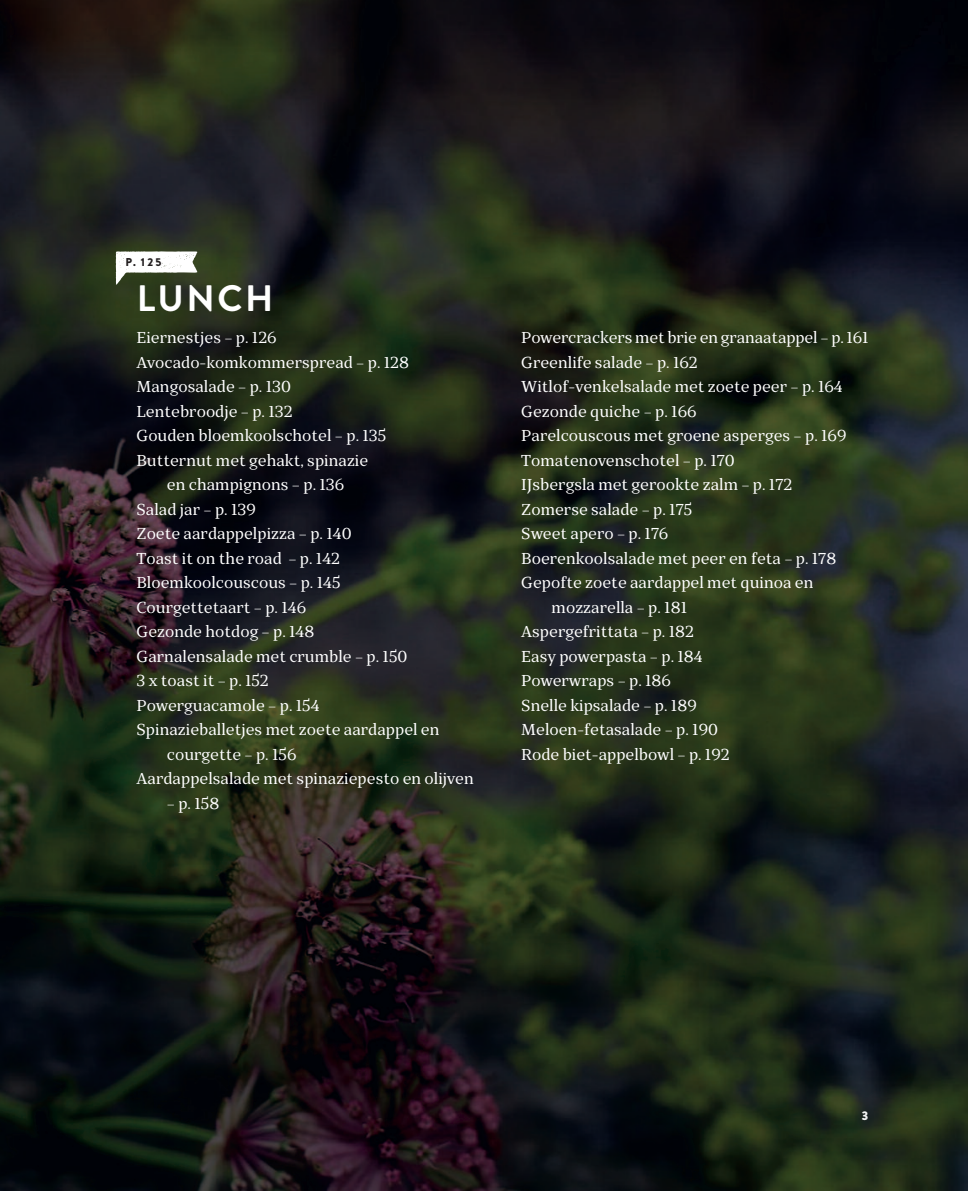
<style>
.page{position:relative;width:968px;height:1191px;background:#fff}
.page>*{position:absolute;margin:0;border:0;box-sizing:border-box;transform-origin:0 0}
.t1{font:700 36.75px "Brandon Grotesque";letter-spacing:.07em;color:#fff}
.t2{font:15.75px "TT Bells";color:#fff}
.t3{font:12.25px "Brandon Printed Two";color:#fff}
.t4{font:900 11.38px "Brandon Grotesque";color:#231f20}
</style>
<div class="page">
<img style="left:0;top:0;width:967px;height:1191px">
<svg style="left:116px;top:251px;width:81px;height:34px"></svg>
<p class="t4" style="left:125px;top:258px;width:38px">P. 125</p>
<h1 class="t1" style="left:137px;top:285px;width:138px">LUNCH</h1>
<p class="t2" style="left:136px;top:332px;width:142px">Eiernestjes – p. 126</p>
<p class="t2" style="left:136px;top:356px;width:274px">Avocado-komkommerspread – p. 128</p>
<p class="t2" style="left:136px;top:381px;width:156px">Mangosalade – p. 130</p>
<p class="t2" style="left:136px;top:405px;width:158px">Lentebroodje – p. 132</p>
<p class="t2" style="left:136px;top:430px;width:251px">Gouden bloemkoolschotel – p. 135</p>
<p class="t2" style="left:136px;top:454px;width:233px">Butternut met gehakt, spinazie</p>
<p class="t2" style="left:167px;top:479px;width:179px">en champignons – p. 136</p>
<p class="t2" style="left:136px;top:503px;width:121px">Salad jar – p. 139</p>
<p class="t2" style="left:136px;top:528px;width:216px">Zoete aardappelpizza – p. 140</p>
<p class="t2" style="left:136px;top:552px;width:205px">Toast it on the road – p. 142</p>
<p class="t2" style="left:136px;top:577px;width:205px">Bloemkoolcouscous – p. 145</p>
<p class="t2" style="left:136px;top:601px;width:171px">Courgettetaart – p. 146</p>
<p class="t2" style="left:136px;top:626px;width:179px">Gezonde hotdog – p. 148</p>
<p class="t2" style="left:136px;top:650px;width:272px">Garnalensalade met crumble – p. 150</p>
<p class="t2" style="left:136px;top:675px;width:134px">3 x toast it – p. 152</p>
<p class="t2" style="left:136px;top:699px;width:184px">Powerguacamole – p. 154</p>
<p class="t2" style="left:136px;top:724px;width:304px">Spinazieballetjes met zoete aardappel en</p>
<p class="t2" style="left:167px;top:748px;width:131px">courgette – p. 156</p>
<p class="t2" style="left:136px;top:773px;width:339px">Aardappelsalade met spinaziepesto en olijven</p>
<p class="t2" style="left:167px;top:797px;width:54px">– p. 158</p>
<p class="t2" style="left:521px;top:332px;width:349px">Powercrackers met brie en granaatappel – p. 161</p>
<p class="t2" style="left:521px;top:356px;width:178px">Greenlife salade – p. 162</p>
<p class="t2" style="left:521px;top:381px;width:323px">Witlof-venkelsalade met zoete peer – p. 164</p>
<p class="t2" style="left:521px;top:405px;width:177px">Gezonde quiche – p. 166</p>
<p class="t2" style="left:521px;top:430px;width:327px">Parelcouscous met groene asperges – p. 169</p>
<p class="t2" style="left:521px;top:454px;width:215px">Tomatenovenschotel – p. 170</p>
<p class="t2" style="left:521px;top:479px;width:272px">IJsbergsla met gerookte zalm – p. 172</p>
<p class="t2" style="left:521px;top:503px;width:172px">Zomerse salade – p. 175</p>
<p class="t2" style="left:521px;top:528px;width:149px">Sweet apero – p. 176</p>
<p class="t2" style="left:521px;top:552px;width:316px">Boerenkoolsalade met peer en feta – p. 178</p>
<p class="t2" style="left:521px;top:577px;width:294px">Gepofte zoete aardappel met quinoa en</p>
<p class="t2" style="left:551px;top:601px;width:137px">mozzarella – p. 181</p>
<p class="t2" style="left:521px;top:626px;width:174px">Aspergefrittata – p. 182</p>
<p class="t2" style="left:521px;top:650px;width:183px">Easy powerpasta – p. 184</p>
<p class="t2" style="left:521px;top:675px;width:151px">Powerwraps – p. 186</p>
<p class="t2" style="left:521px;top:699px;width:177px">Snelle kipsalade – p. 189</p>
<p class="t2" style="left:521px;top:724px;width:198px">Meloen-fetasalade – p. 190</p>
<p class="t2" style="left:521px;top:748px;width:210px">Rode biet-appelbowl – p. 192</p>
<p class="t3" style="left:861px;top:1108px;width:9px">3</p>
</div>
